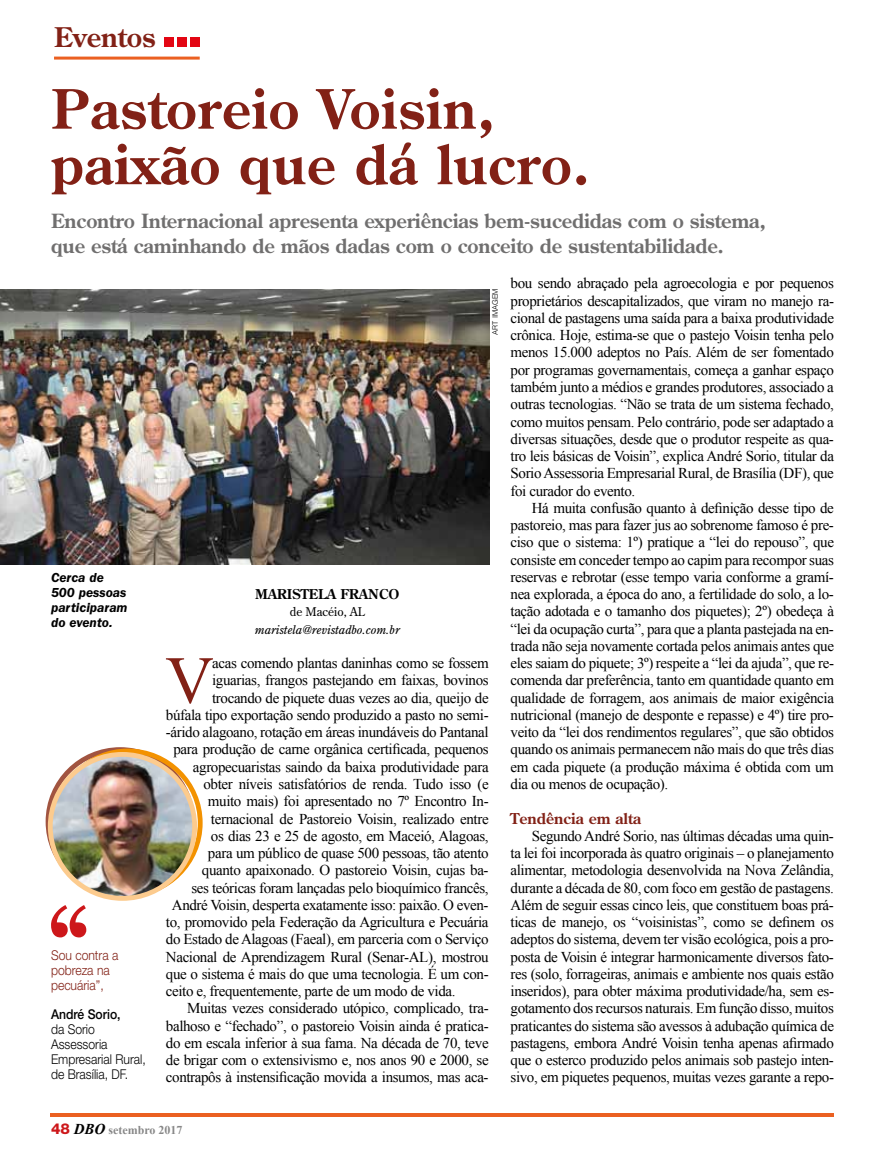
<style>
.page{position:relative;width:885px;height:1170px;background:#fff}
.page>*{position:absolute;margin:0;border:0;box-sizing:border-box;transform-origin:0 0}
.t1{font:67.05px "Times New Roman";color:#822116}
.t2{font:700 54px/55.5px "Century Old Style Std";letter-spacing:.01em;color:#822116}
.t3{font:700 27px "Century Old Style Std";color:#822116}
.t4{font:700 19.5px/25.5px "Century Old Style Std";letter-spacing:-.01em;color:#706f6f}
.t5{font:15px/17.2px "Times New Roman";letter-spacing:-.025em;color:#000;text-align:justify}
.t6{font:700 15px "Century Old Style Std";color:#822116}
.t7{font:300 13.5px/15px "Helvetica Neue LT Std";color:#000;scale:.9 1}
.t8{font:italic 600 13.5px/15px "ITC Franklin Gothic Std";color:#000}
.t9{font:300 13.5px/15px "Helvetica Neue LT Std";color:#822116;scale:.9 1}
.t10{font:700 13.5px "Century Old Style Std";color:#000}
.t11{font:500 13.5px "Helvetica Neue LT Std";color:#000;scale:.9 1}
.t12{font:italic 12px "Century Old Style Std";color:#000}
.t13{font:700 12px "Times New Roman";color:#878787}
.t14{font:12px "Century Old Style Std";color:#000}
.t15{font:300 7.5px "Helvetica";color:#000}
.s1{font-family:"Helvetica Neue LT Std";font-weight:800;font-size:15px;color:#cd171a}
.s2{font-style:italic;font-size:15px;color:#000}
</style>
<div class="page">
<hr style="left:54px;top:57px;width:146px;height:3px;background:#eb6021">
<div style="left:165px;top:37px;width:9px;height:10px;background:#e30613"></div>
<div style="left:177px;top:37px;width:10px;height:10px;background:#e30613"></div>
<div style="left:190px;top:37px;width:10px;height:10px;background:#e30613"></div>
<hr style="left:50px;top:1113px;width:783px;height:3px;background:#eb6021">
<img style="left:0;top:289px;width:489px;height:275px">
<img style="left:45px;top:747px;width:158px;height:190px">
<h3 class="t3" style="left:54px;top:19px;width:103px">Eventos</h3>
<h2 class="t2" style="left:51px;top:80px;width:540px">Pastoreio Voisin, paixão que dá lucro.</h2>
<h3 class="t4" style="left:51px;top:207px;width:716px">Encontro Internacional apresenta experiências bem-sucedidas com o sistema, que está caminhando de mãos dadas com o conceito de sustentabilidade.</h3>
<p class="t8" style="left:51px;top:570px;width:78px">Cerca de<br>500 pessoas participaram do evento.</p>
<p class="t9" style="left:51px;top:947px;width:76px">Sou contra a pobreza na pecuária”,</p>
<p class="t11" style="left:51px;top:1006px;width:79px">André Sorio,</p>
<p class="t7" style="left:51px;top:1021px;width:107px">da Sorio<br>Assessoria<br>Empresarial Rural, de Brasília, DF.</p>
<p class="t15" style="left:489px;top:334px;width:48px;rotate:-90deg">Art imagem</p>
<p class="t10" style="left:255px;top:585px;width:146px">Mariste la Franco</p>
<p class="t14" style="left:290px;top:604px;width:76px">de Macéio, AL</p>
<p class="t12" style="left:255px;top:621px;width:146px">maristela@revistadbo.com.br</p>
<h1 class="t1" style="left:165px;top:635px;width:50px">V</h1>
<p class="t5" style="left:212px;top:654px;width:278px">acas comendo plantas daninhas como se fossem</p>
<p class="t5" style="left:212px;top:671px;width:278px">iguarias, frangos pastejando em faixas, bovinos</p>
<p class="t5" style="left:212px;top:688px;width:278px">trocando de piquete duas vezes ao dia, queijo de</p>
<p class="t5" style="left:166px;top:706px;width:324px">búfala tipo exportação sendo produzido a pasto no semi-</p>
<p class="t5" style="left:166px;top:723px;width:324px">-árido alagoano, rotação em áreas inundáveis do Pantanal</p>
<p class="t5" style="left:173px;top:740px;width:317px">para produção de carne orgânica certificada, pequenos</p>
<p class="t5" style="left:193px;top:757px;width:297px">agropecuaristas saindo da baixa produtividade para</p>
<p class="t5" style="left:203px;top:775px;width:287px">obter níveis satisfatórios de renda. Tudo isso (e</p>
<p class="t5" style="left:208px;top:792px;width:282px">muito mais) foi apresentado no 7º Encontro In-</p>
<p class="t5" style="left:211px;top:809px;width:279px">ternacional de Pastoreio Voisin, realizado entre</p>
<p class="t5" style="left:211px;top:826px;width:279px">os dias 23 e 25 de agosto, em Maceió, Alagoas,</p>
<p class="t5" style="left:208px;top:844px;width:282px">para um público de quase 500 pessoas, tão atento</p>
<p class="t5" style="left:202px;top:861px;width:288px">quanto apaixonado. O pastoreio Voisin, cujas ba-</p>
<p class="t5" style="left:191px;top:878px;width:299px">ses teóricas foram lançadas pelo bioquímico francês,</p>
<p class="t5" style="left:172px;top:895px;width:318px">André Voisin, desperta exatamente isso: paixão. O even-</p>
<p class="t5" style="left:166px;top:913px;width:324px">to, promovido pela Federação da Agricultura e Pecuária</p>
<p class="t5" style="left:166px;top:930px;width:324px">do Estado de Alagoas (Faeal), em parceria com o Serviço</p>
<p class="t5" style="left:166px;top:947px;width:324px">Nacional de Aprendizagem Rural (Senar-AL), mostrou</p>
<p class="t5" style="left:166px;top:964px;width:324px">que o sistema é mais do que uma tecnologia. É um con-</p>
<p class="t5" style="left:166px;top:982px;width:291px">ceito e, frequentemente, parte de um modo de vida.</p>
<p class="t5" style="left:187px;top:999px;width:303px">Muitas vezes considerado utópico, complicado, tra-</p>
<p class="t5" style="left:166px;top:1016px;width:324px">balhoso e “fechado”, o pastoreio Voisin ainda é pratica-</p>
<p class="t5" style="left:166px;top:1033px;width:324px">do em escala inferior à sua fama. Na década de 70, teve</p>
<p class="t5" style="left:166px;top:1051px;width:324px">de brigar com o extensivismo e, nos anos 90 e 2000, se</p>
<p class="t5" style="left:166px;top:1068px;width:324px">contrapôs à instensificação movida a insumos, mas aca-</p>
<p class="t5" style="left:510px;top:274px;width:325px">bou sendo abraçado pela agroecologia e por pequenos proprietários descapitalizados, que viram no manejo ra&shy;cional de pastagens uma saída para a baixa produtividade crônica. Hoje, estima-se que o pastejo Voisin tenha pelo menos 15.000 adeptos no País. Além de ser fomentado por programas governamentais, começa a ganhar espaço também junto a médios e grandes produtores, associado a outras tecnologias. “Não se trata de um sistema fechado, como muitos pensam. Pelo contrário, pode ser adaptado a diversas situações, desde que o produtor respeite as qua&shy;tro leis básicas de Voisin”, explica André Sorio, titular da Sorio Assessoria Empresarial Rural, de Brasília (DF), que foi curador do evento.</p>
<p class="t5" style="left:510px;top:499px;width:325px;text-indent:21px">Há muita confusão quanto à definição desse tipo de pastoreio, mas para fazer jus ao sobrenome famoso é pre&shy;ciso que o sistema: 1º) pratique a “lei do repouso”, que consiste em conceder tempo ao capim para recompor suas reservas e rebrotar (esse tempo varia conforme a gramí&shy;nea explorada, a época do ano, a fertilidade do solo, a lo&shy;tação adotada e o tamanho dos piquetes); 2º) obedeça à “lei da ocupação curta”, para que a planta pastejada na en&shy;trada não seja novamente cortada pelos animais antes que eles saiam do piquete; 3º) respeite a “lei da ajuda”, que re&shy;comenda dar preferência, tanto em quantidade quanto em qualidade de forragem, aos animais de maior exigência nutricional (manejo de desponte e repasse) e 4º) tire pro&shy;veito da “lei dos rendimentos regulares”, que são obtidos quando os animais permanecem não mais do que três dias em cada piquete (a produção máxima é obtida com um dia ou menos de ocupação).</p>
<p class="t6" style="left:510px;top:808px;width:132px">Tendência em alta</p>
<p class="t5" style="left:510px;top:826px;width:325px;text-indent:21px">Segundo André Sorio, nas últimas décadas uma quin&shy;ta lei foi incorporada às quatro originais – o planejamento alimentar, metodologia desenvolvida na Nova Zelândia, durante a década de 80, com foco em gestão de pastagens.<br>Além de seguir essas cinco leis, que constituem boas prá&shy;ticas de manejo, os “voisinistas”, como se definem os adeptos do sistema, devem ter visão ecológica, pois a pro&shy;posta de Voisin é integrar harmonicamente diversos fato&shy;res (solo, forrageiras, animais e ambiente nos quais estão inseridos), para obter máxima produtividade/ha, sem es&shy;gotamento dos recursos naturais. Em função disso, muitos praticantes do sistema são avessos à adubação química de pastagens, embora André Voisin tenha apenas afirmado que o esterco produzido pelos animais sob pastejo inten&shy;sivo, em piquetes pequenos, muitas vezes garante a repo-</p>
<p class="t13" style="left:51px;top:1121px;width:133px"><span class="s1">48</span> <span class="s2">DBO</span> setembro 2017</p>
</div>
